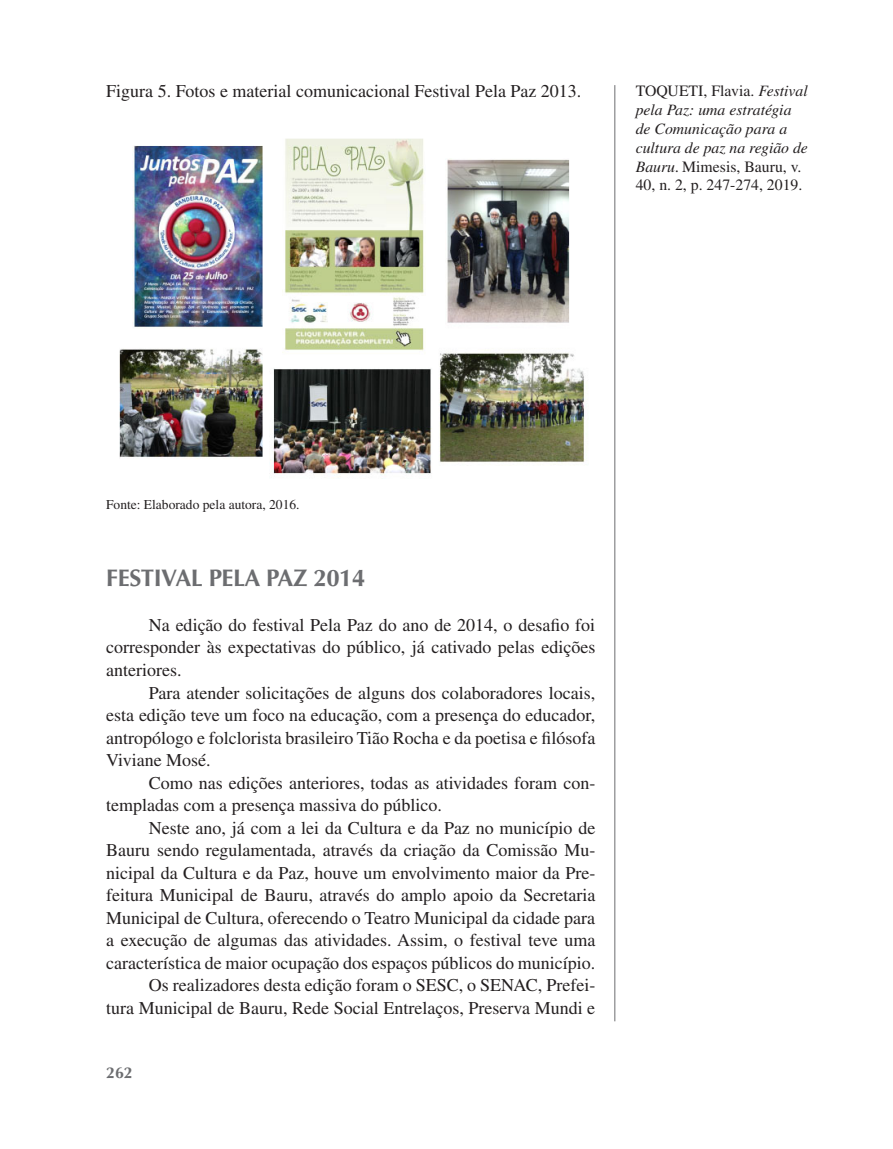
<style>
.page{position:relative;width:893px;height:1149px;background:#fff}
.page>*{position:absolute;margin:0;border:0;box-sizing:border-box;transform-origin:0 0}
.t1{font:700 24px "Optima LT Std";letter-spacing:-.02em;color:#6c6d70}
.t2{font:18px/22.5px "Times LT Std";color:#231f20;text-align:justify}
.t3{font:italic 15.75px/18.9px "Times LT Std";color:#231f20}
.t4{font:700 15.75px "Optima LT Std";color:#6c6d70}
.t5{font:13.5px "Times LT Std";color:#231f20}
.s1{font-style:normal}
.s2{font-family:"Minion Pro";font-style:normal}
</style>
<div class="page">
<hr style="left:614px;top:85px;width:1px;height:935px;background:#6c6d70">
<img style="left:119px;top:138px;width:466px;height:339px">
<p class="t2" style="left:106px;top:80px;width:477px">Figura 5. Fotos e material comunicacional Festival Pela Paz 2013.</p>
<p class="t3" style="left:636px;top:81px;width:174px"><span class="s1">Toqueti, Flavia.</span> Festival pela Paz: uma estratégia de Comunicação para a cultura de paz na região de<br>Bauru<span class="s2">.</span> <span class="s1">Mimesis, Bauru, v.<br>40, n. 2, p. 247-274, 2019.</span></p>
<p class="t5" style="left:106px;top:497px;width:195px">Fonte: Elaborado pela autora, 2016.</p>
<h1 class="t1" style="left:106px;top:563px;width:261px">FESTIVAL PELA PAZ 2014</h1>
<p class="t2" style="left:106px;top:613px;width:491px;text-indent:43px">Na edição do festival Pela Paz do ano de 2014, o desafio foi corresponder às expectativas do público, já cativado pelas edições anteriores.</p>
<p class="t2" style="left:106px;top:681px;width:491px;text-indent:43px">Para atender solicitações de alguns dos colaboradores locais, esta edição teve um foco na educação, com a presença do educador, antropólogo e folclorista brasileiro Tião Rocha e da poetisa e filósofa Viviane Mosé.</p>
<p class="t2" style="left:106px;top:771px;width:491px;text-indent:43px">Como nas edições anteriores, todas as atividades foram con&shy;templadas com a presença massiva do público.</p>
<p class="t2" style="left:106px;top:816px;width:491px;text-align:right">Neste ano, já com a lei da Cultura e da Paz no município de Bauru sendo regulamentada, através da criação da Comissão Mu&shy;nicipal da Cultura e da Paz, houve um envolvimento maior da Pre&shy;feitura Municipal de Bauru, através do amplo apoio da Secretaria Municipal de Cultura, oferecendo o Teatro Municipal da cidade para a execução de algumas das atividades. Assim, o festival teve uma característica de maior ocupação dos espaços públicos do município.<br>Os realizadores desta edição foram o SESC, o SENAC, Prefei-<br>tura Municipal de Bauru, Rede Social Entrelaços, Preserva Mundi e</p>
<p class="t4" style="left:106px;top:1063px;width:28px">262</p>
</div>
